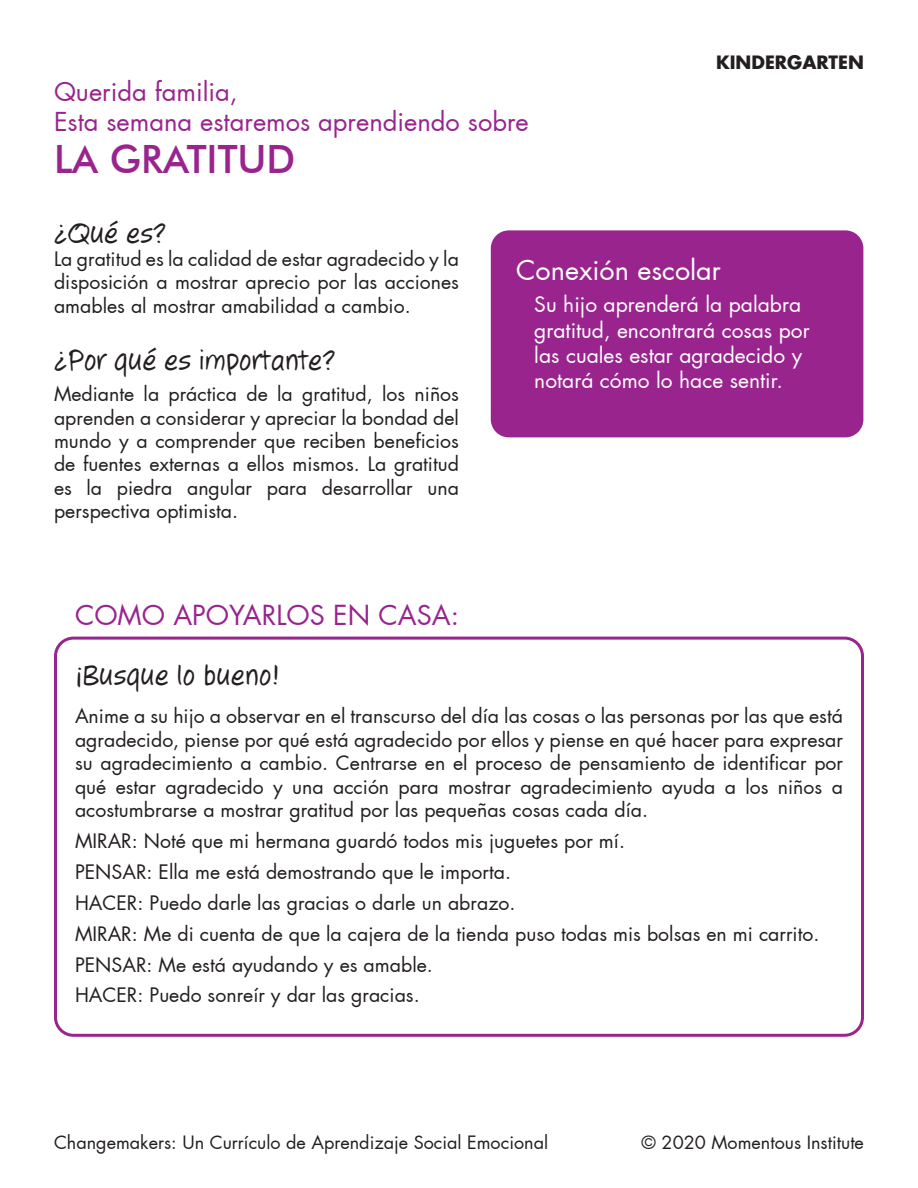
<style>
.page{position:relative;width:918px;height:1188px;background:#fff}
.page>*{position:absolute;margin:0;border:0;box-sizing:border-box;transform-origin:0 0}
.t1{font:500 39px "Futura BT";color:#99248e}
.t2{font:30px "Jotting";color:#231f20}
.t3{font:27px "Futura";color:#99248e}
.t4{font:27px "Futura";color:#fff}
.t5{font:25.5px "Futura";color:#99248e}
.t6{font:21px/25.2px "Futura";color:#fff}
.t7{font:19.5px/23.4px "Futura";color:#231f20;text-align:justify}
.t8{font:18px "Futura";color:#231f20}
.t9{font:700 18px "Futura";color:#231f20}
</style>
<div class="page">
<div style="left:491px;top:230px;width:372px;height:207px;background:#99248e;border-radius:18px"></div>
<div style="left:54px;top:637px;width:810px;height:400px;border:3px solid #99248e;border-radius:18px"></div>
<p class="t5" style="left:54px;top:75px;width:185px">Querida familia,</p>
<p class="t5" style="left:54px;top:106px;width:476px">Esta semana estaremos aprendiendo sobre</p>
<p class="t1" style="left:54px;top:135px;width:243px">LA GRATITUD</p>
<p class="t9" style="left:716px;top:50px;width:149px">KINDERGARTEN</p>
<p class="t2" style="left:54px;top:215px;width:114px">¿Qué es?</p>
<p class="t7" style="left:54px;top:247px;width:407px">La gratitud es la calidad de estar agradecido y la disposición a mostrar aprecio por las acciones amables al mostrar amabilidad a cambio.</p>
<p class="t2" style="left:54px;top:343px;width:283px">¿Por qué es importante?</p>
<p class="t7" style="left:54px;top:383px;width:407px">Mediante la práctica de la gratitud, los niños aprenden a considerar y apreciar la bondad del mundo y a comprender que reciben beneficios de fuentes externas a ellos mismos. La gratitud es la piedra angular para desarrollar una perspectiva optimista.</p>
<p class="t3" style="left:75px;top:598px;width:386px">COMO APOYARLOS EN CASA:</p>
<p class="t4" style="left:516px;top:253px;width:206px">Conexión escolar</p>
<p class="t6" style="left:534px;top:292px;width:277px">Su hijo aprenderá la palabra gratitud, encontrará cosas por las cuales estar agradecido y notará cómo lo hace sentir.</p>
<p class="t2" style="left:75px;top:658px;width:206px">¡Busque lo bueno!</p>
<p class="t7" style="left:75px;top:705px;width:770px">Anime a su hijo a observar en el transcurso del día las cosas o las personas por las que está agradecido, piense por qué está agradecido por ellos y piense en qué hacer para expresar su agradecimiento a cambio. Centrarse en el proceso de pensamiento de identificar por qué estar agradecido y una acción para mostrar agradecimiento ayuda a los niños a acostumbrarse a mostrar gratitud por las pequeñas cosas cada día.</p>
<p class="t7" style="left:75px;top:829px;width:552px">MIRAR: Noté que mi hermana guardó todos mis juguetes por mí.</p>
<p class="t7" style="left:75px;top:860px;width:438px">PENSAR: Ella me está demostrando que le importa.</p>
<p class="t7" style="left:75px;top:891px;width:442px">HACER: Puedo darle las gracias o darle un abrazo.</p>
<p class="t7" style="left:75px;top:922px;width:746px">MIRAR: Me di cuenta de que la cajera de la tienda puso todas mis bolsas en mi carrito.</p>
<p class="t7" style="left:75px;top:953px;width:359px">PENSAR: Me está ayudando y es amable.</p>
<p class="t7" style="left:75px;top:984px;width:346px">HACER: Puedo sonreír y dar las gracias.</p>
<p class="t8" style="left:54px;top:1131px;width:496px">Changemakers: Un Currículo de Aprendizaje Social Emocional</p>
<p class="t8" style="left:642px;top:1131px;width:224px">© 2020 Momentous Institute</p>
</div>
